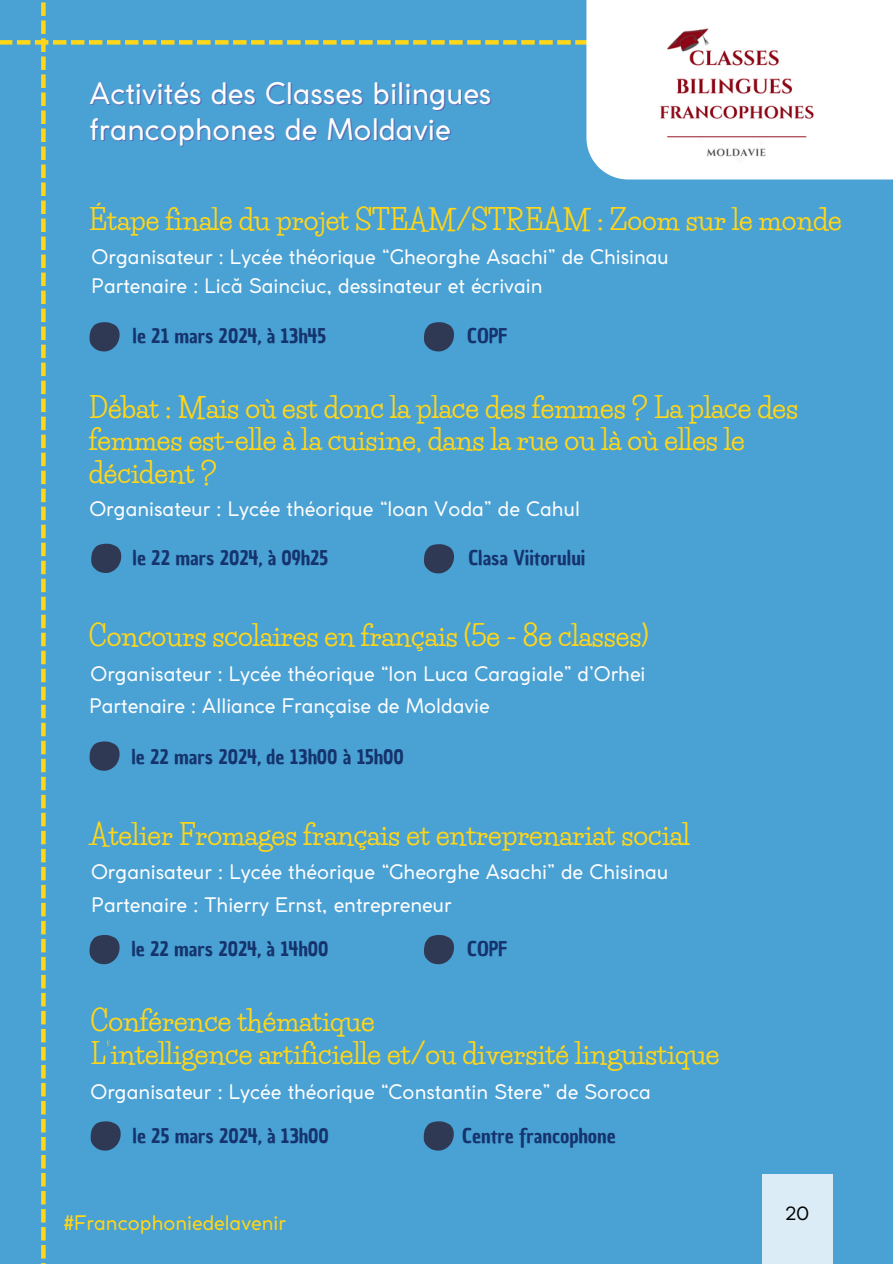
<style>
.page{position:relative;width:893px;height:1264px;background:#fff}
.page>*{position:absolute;margin:0;border:0;box-sizing:border-box;transform-origin:0 0}
.t1{font:29.4px "Coco Gothic";color:#fdfdfd}
.t2{font:700 27.75px/32.7px "Life Savers";color:#ffd618}
.t3{font:19.95px "Galyon";color:#000}
.t4{font:19.8px "Coco Gothic";color:#fdfdfd}
.t5{font:19.8px "Chau Philomene One";color:#15336c}
.t6{font:19.8px "Coco Gothic";color:#ffd618}
</style>
<div class="page">
<div style="left:0;top:0;width:892px;height:1263px;background:#4aa1d4"></div>
<div style="left:586px;top:0;width:306px;height:179px;background:#fff"></div>
<img style="left:660px;top:28px;width:154px;height:129px">
<h2 class="t1" style="left:89px;top:82px;width:403px">Activités des Classes bilingues</h2>
<h1 class="t1" style="left:89px;top:118px;width:363px">francophones de Moldavie</h1>
<p class="t2" style="left:89px;top:203px;width:754px">Étape finale du projet STEAM/STREAM : Zoom sur le monde</p>
<p class="t4" style="left:92px;top:250px;width:578px">Organisateur : Lycée théorique “Gheorghe Asachi” de Chisinau</p>
<p class="t4" style="left:92px;top:279px;width:452px">Partenaire : Lică Sainciuc, dessinateur et écrivain</p>
<p class="t5" style="left:133px;top:323px;width:195px">le 21 mars 2024, à 13h45</p>
<p class="t5" style="left:467px;top:323px;width:41px">COPF</p>
<p class="t2" style="left:89px;top:391px;width:711px">Débat : Mais où est donc la place des femmes ? La place des femmes est-elle à la cuisine, dans la rue ou là où elles le décident ?</p>
<h1 class="t4" style="left:89px;top:501px;width:492px">Organisateur : Lycée théorique “Ioan Voda” de Cahul</h1>
<p class="t5" style="left:133px;top:545px;width:197px">le 22 mars 2024, à 09h25</p>
<p class="t5" style="left:468px;top:544px;width:119px">Clasa Viitorului</p>
<p class="t2" style="left:89px;top:619px;width:561px">Concours scolaires en français (5e - 8e classes)</p>
<p class="t4" style="left:90px;top:666px;width:556px">Organisateur : Lycée théorique “Ion Luca Caragiale” d’Orhei</p>
<p class="t4" style="left:89px;top:698px;width:402px">Partenaire : Alliance Française de Moldavie</p>
<p class="t5" style="left:131px;top:743px;width:274px">le 22 mars 2024, de 13h00 à 15h00</p>
<p class="t2" style="left:89px;top:818px;width:602px">Atelier Fromages français et entreprenariat social</p>
<h1 class="t4" style="left:91px;top:864px;width:578px">Organisateur : Lycée théorique “Gheorghe Asachi” de Chisinau</h1>
<p class="t4" style="left:92px;top:897px;width:361px">Partenaire : Thierry Ernst, entrepreneur</p>
<p class="t5" style="left:131px;top:935px;width:198px">le 22 mars 2024, à 14h00</p>
<p class="t5" style="left:467px;top:935px;width:41px">COPF</p>
<p class="t2" style="left:90px;top:1005px;width:630px">Conférence thématique<br>L’intelligence artificielle et/ou diversité linguistique</p>
<p class="t4" style="left:90px;top:1084px;width:562px">Organisateur : Lycée théorique “Constantin Stere” de Soroca</p>
<p class="t5" style="left:133px;top:1121px;width:198px">le 25 mars 2024, à 13h00</p>
<h1 class="t5" style="left:462px;top:1121px;width:155px">Centre francophone</h1>
<p class="t6" style="left:64px;top:1214px;width:223px">#Francophoniedelavenir</p>
<p class="t3" style="left:785px;top:1201px;width:25px">20</p>
</div>
